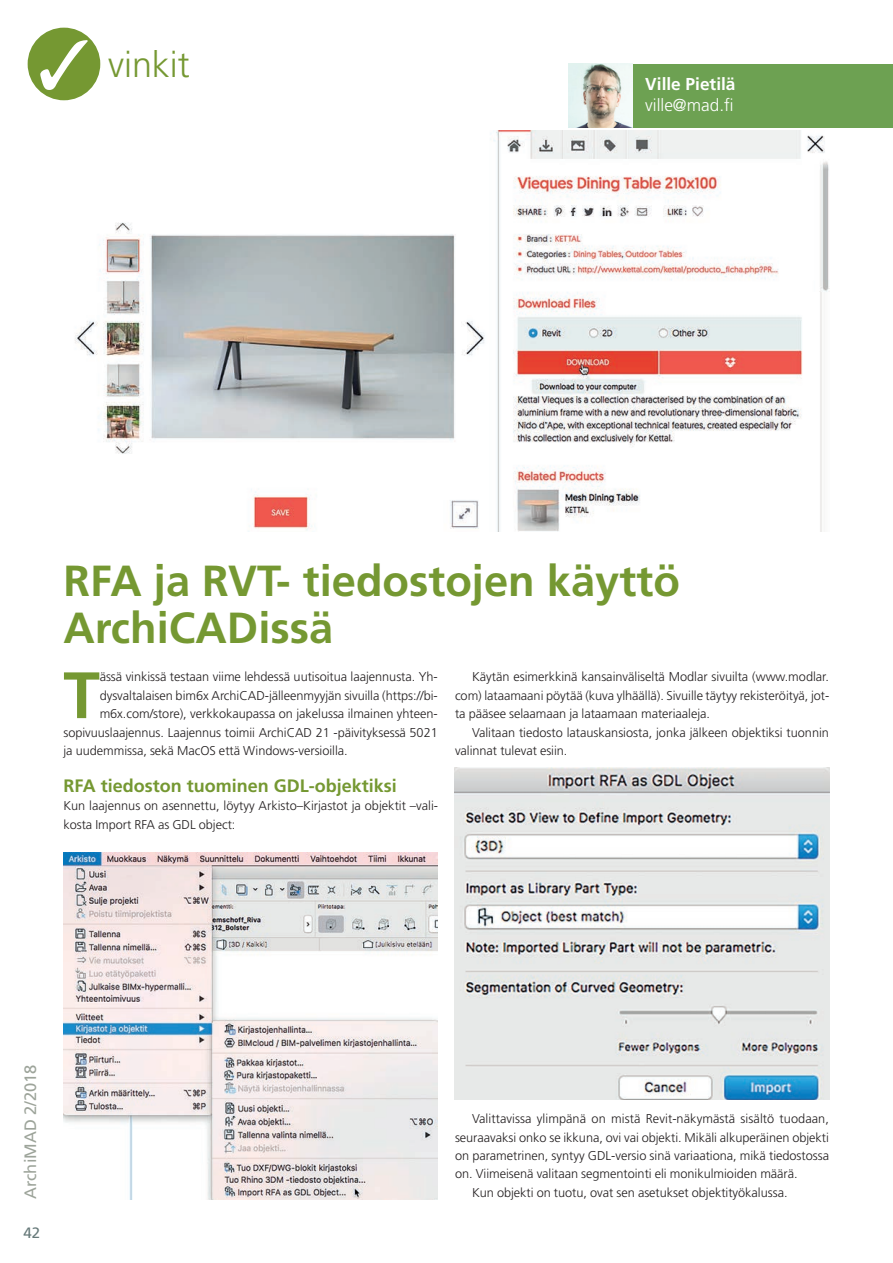
<style>
.page{position:relative;width:893px;height:1263px;background:#fff}
.page>*{position:absolute;margin:0;border:0;box-sizing:border-box;transform-origin:0 0}
.t1{font:700 65.55px "Frutiger";color:#759832}
.t2{font:700 43.5px/46.5px "Frutiger";color:#759832}
.t3{font:300 36px "Frutiger";letter-spacing:-.005em;color:#759832}
.t4{font:700 18px "Frutiger";color:#759832}
.t5{font:700 17.25px "Frutiger";color:#fff}
.t6{font:300 17.25px "Frutiger";color:#fff}
.t7{font:16.5px "Frutiger";color:#9da49a}
.t8{font:15px "Frutiger";color:#667979}
.t9{font:300 12.75px/18.5px "Frutiger";letter-spacing:-.005em;color:#231f20}
</style>
<div class="page">
<img style="left:75px;top:131px;width:754px;height:401px">
<div style="left:28px;top:28px;width:72px;height:72px;background:#759832;border-radius:50%"></div>
<svg style="left:40px;top:40px;width:48px;height:50px"></svg>
<div style="left:632px;top:64px;width:261px;height:64px;background:#6da152"></div>
<img style="left:64px;top:852px;width:374px;height:347px">
<img style="left:455px;top:768px;width:374px;height:331px">
<img style="left:569px;top:64px;width:63px;height:64px">
<h3 class="t3" style="left:108px;top:45px;width:83px">vinkit</h3>
<h3 class="t5" style="left:645px;top:74px;width:92px">Ville Pietilä</h3>
<h3 class="t6" style="left:645px;top:95px;width:90px">ville@mad.fi</h3>
<h2 class="t2" style="left:63px;top:557px;width:618px">RFA ja RVT- tiedostojen käyttö<br>ArchiCADissä</h2>
<p class="t9" style="left:455px;top:668px;width:376px;text-align:justify;text-indent:17px">Käytän esimerkkinä kansainväliseltä Modlar sivuilta (www.modlar. com) lataamaani pöytää (kuva ylhäällä). Sivuille täytyy rekisteröityä, jot&shy;ta pääsee selaamaan ja lataamaan materiaaleja.</p>
<p class="t9" style="left:455px;top:723px;width:375px;text-indent:17px">Valitaan tiedosto latauskansiosta, jonka jälkeen objektiksi tuonnin valinnat tulevat esiin.</p>
<h1 class="t1" style="left:63px;top:657px;width:38px">T</h1>
<p class="t9" style="left:100px;top:668px;width:340px">ässä vinkissä testaan viime lehdessä uutisoitua laajennusta. Yh-</p>
<p class="t9" style="left:100px;top:686px;width:340px">dysvaltalaisen bim6x ArchiCAD-jälleenmyyjän sivuilla (https://bi-</p>
<p class="t9" style="left:100px;top:704px;width:340px">m6x.com/store), verkkokaupassa on jakelussa ilmainen yhteen-</p>
<p class="t9" style="left:63px;top:723px;width:376px">sopivuuslaajennus. Laajennus toimii ArchiCAD 21 -päivityksessä 5021</p>
<p class="t9" style="left:63px;top:741px;width:286px">ja uudemmissa, sekä MacOS että Windows-versioilla.</p>
<h3 class="t4" style="left:63px;top:775px;width:335px">RFA tiedoston tuominen GDL-objektiksi</h3>
<p class="t9" style="left:63px;top:796px;width:376px">Kun laajennus on asennettu, löytyy Arkisto–Kirjastot ja objektit –vali&shy;kosta Import RFA as GDL object:</p>
<p class="t7" style="left:21px;top:1199px;width:136px;rotate:-90deg">ArchiMAD 2/2018</p>
<p class="t8" style="left:24px;top:1224px;width:18px">42</p>
<p class="t9" style="left:472px;top:1109px;width:358px">Valittavissa ylimpänä on mistä Revit-näkymästä sisältö tuodaan,</p>
<p class="t9" style="left:455px;top:1128px;width:375px">seuraavaksi onko se ikkuna, ovi vai objekti. Mikäli alkuperäinen objekti</p>
<p class="t9" style="left:455px;top:1146px;width:376px">on parametrinen, syntyy GDL-versio sinä variaationa, mikä tiedostossa</p>
<p class="t9" style="left:455px;top:1165px;width:344px">on. Viimeisenä valitaan segmentointi eli monikulmioiden määrä.</p>
<p class="t9" style="left:472px;top:1183px;width:317px">Kun objekti on tuotu, ovat sen asetukset objektityökalussa.</p>
</div>
